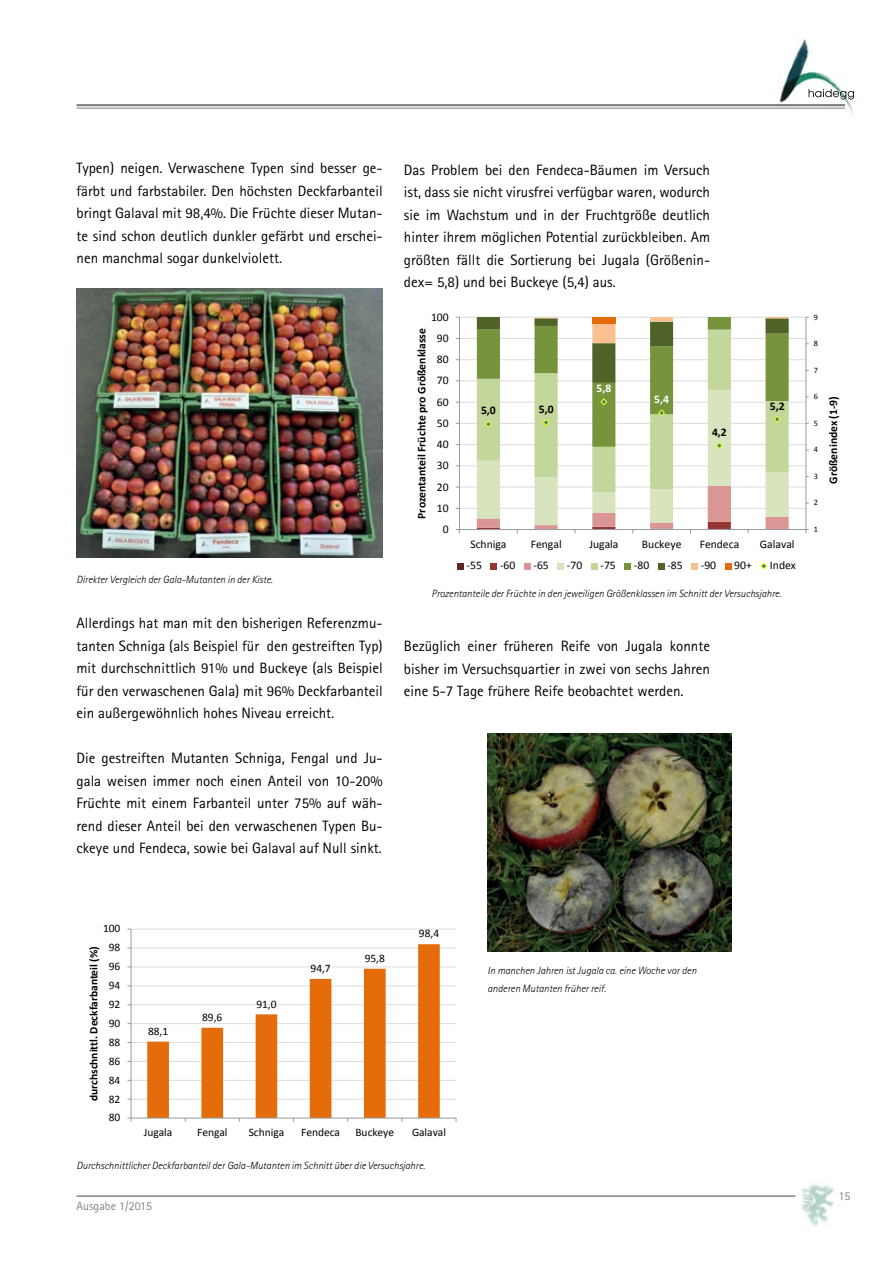
<style>
.page{position:relative;width:893px;height:1263px;background:#fff}
.page>*{position:absolute;margin:0;border:0;box-sizing:border-box;transform-origin:0 0}
.t1{font:15px/22.5px "Rotis Sans Serif";color:#000;text-align:justify}
.t2{font:12px "Rotis Sans Serif";color:#808285}
.t3{font:11.7px "Calibri";color:#000}
.t4{font:700 11.7px "Calibri";color:#000}
.t5{font:700 11.7px "Calibri";color:#fff}
.t6{font:11.4px "Calibri";color:#000}
.t7{font:700 11.4px "Calibri";color:#000}
.t8{font:italic 300 10.5px/18px "Rotis Sans Serif";color:#000101}
.t9{font:8.25px "Calibri";color:#000}
</style>
<div class="page">
<hr style="left:77px;top:1195px;width:718px;height:2px;background:#808285">
<hr style="left:77px;top:104px;width:768px;height:2px;background:#808285">
<hr style="left:77px;top:108px;width:768px;height:1px;background:#808285">
<img style="left:801px;top:1183px;width:34px;height:44px">
<img style="left:778px;top:39px;width:77px;height:75px">
<img style="left:809px;top:89px;width:45px;height:11px">
<img style="left:77px;top:288px;width:306px;height:270px">
<hr style="left:131px;top:1099px;width:325px;height:1px;background:#dcddde">
<hr style="left:131px;top:1080px;width:325px;height:1px;background:#dcddde">
<hr style="left:131px;top:1061px;width:325px;height:1px;background:#dcddde">
<hr style="left:131px;top:1042px;width:325px;height:1px;background:#dcddde">
<hr style="left:131px;top:1023px;width:325px;height:1px;background:#dcddde">
<hr style="left:131px;top:1004px;width:325px;height:1px;background:#dcddde">
<hr style="left:131px;top:985px;width:325px;height:1px;background:#dcddde">
<hr style="left:131px;top:967px;width:325px;height:1px;background:#dcddde">
<hr style="left:131px;top:948px;width:325px;height:1px;background:#dcddde">
<hr style="left:131px;top:929px;width:325px;height:1px;background:#dcddde">
<svg style="left:147px;top:944px;width:293px;height:174px"></svg>
<hr style="left:131px;top:929px;width:1px;height:189px;background:#989a9d">
<hr style="left:131px;top:1118px;width:325px;height:1px;background:#989a9d">
<hr style="left:459px;top:508px;width:347px;height:1px;background:#dcddde">
<hr style="left:459px;top:487px;width:347px;height:1px;background:#dcddde">
<hr style="left:459px;top:466px;width:347px;height:1px;background:#dcddde">
<hr style="left:459px;top:444px;width:347px;height:1px;background:#dcddde">
<hr style="left:459px;top:423px;width:347px;height:1px;background:#dcddde">
<hr style="left:459px;top:402px;width:347px;height:1px;background:#dcddde">
<hr style="left:459px;top:381px;width:347px;height:1px;background:#dcddde">
<hr style="left:459px;top:359px;width:347px;height:1px;background:#dcddde">
<hr style="left:459px;top:338px;width:347px;height:1px;background:#dcddde">
<hr style="left:459px;top:317px;width:347px;height:1px;background:#dcddde">
<hr style="left:806px;top:317px;width:1px;height:212px;background:#989a9d">
<hr style="left:459px;top:317px;width:1px;height:212px;background:#989a9d">
<hr style="left:459px;top:529px;width:347px;height:1px;background:#989a9d">
<svg style="left:477px;top:317px;width:312px;height:216px"></svg>
<div style="left:457px;top:563px;width:7px;height:6px;background:#632523"></div>
<svg style="left:491px;top:563px;width:6px;height:6px"></svg>
<div style="left:524px;top:563px;width:7px;height:6px;background:#d99694"></div>
<svg style="left:558px;top:563px;width:6px;height:6px"></svg>
<svg style="left:591px;top:563px;width:6px;height:6px"></svg>
<div style="left:624px;top:563px;width:7px;height:6px;background:#77933c"></div>
<svg style="left:658px;top:563px;width:6px;height:6px"></svg>
<div style="left:691px;top:563px;width:7px;height:6px;background:#fac090"></div>
<svg style="left:725px;top:563px;width:6px;height:6px"></svg>
<svg style="left:760px;top:562px;width:7px;height:8px"></svg>
<img style="left:488px;top:734px;width:243px;height:217px">
<p class="t1" style="left:77px;top:157px;width:308px">Typen) neigen. Verwaschene Typen sind besser ge&shy;färbt und farbstabiler. Den höchsten Deckfarbanteil bringt Galaval mit 98,4%. Die Früchte dieser Mutan&shy;te sind schon deutlich dunkler gefärbt und erschei&shy;nen manchmal sogar dunkelviolett.</p>
<p class="t1" style="left:404px;top:158px;width:308px">Das Problem bei den Fendeca-Bäumen im Versuch ist, dass sie nicht virusfrei verfügbar waren, wodurch sie im Wachstum und in der Fruchtgröße deutlich hinter ihrem möglichen Potential zurückbleiben. Am größten fällt die Sortierung bei Jugala (Größenin&shy;dex= 5,8) und bei Buckeye (5,4) aus.</p>
<p class="t8" style="left:77px;top:571px;width:198px">Direkter Vergleich der Gala-Mutanten in der Kiste.</p>
<p class="t1" style="left:77px;top:612px;width:308px">Allerdings hat man mit den bisherigen Referenzmu&shy;tanten Schniga (als Beispiel für den gestreiften Typ) mit durchschnittlich 91% und Buckeye (als Beispiel für den verwaschenen Gala) mit 96% Deckfarbanteil ein außergewöhnlich hohes Niveau erreicht.</p>
<p class="t1" style="left:77px;top:747px;width:308px">Die gestreiften Mutanten Schniga, Fengal und Ju&shy;gala weisen immer noch einen Anteil von 10-20% Früchte mit einem Farbanteil unter 75% auf wäh&shy;rend dieser Anteil bei den verwaschenen Typen Bu&shy;ckeye und Fendeca, sowie bei Galaval auf Null sinkt.</p>
<p class="t3" style="left:431px;top:309px;width:19px">100</p>
<p class="t4" style="left:414px;top:519px;width:192px;rotate:-90deg">Prozentanteil Früchte pro Größenklasse</p>
<p class="t3" style="left:437px;top:331px;width:13px">90</p>
<p class="t3" style="left:437px;top:352px;width:13px">80</p>
<p class="t3" style="left:437px;top:373px;width:13px">70</p>
<p class="t3" style="left:437px;top:394px;width:13px">60</p>
<p class="t3" style="left:437px;top:415px;width:13px">50</p>
<p class="t3" style="left:437px;top:437px;width:13px">40</p>
<p class="t3" style="left:437px;top:458px;width:13px">30</p>
<p class="t3" style="left:437px;top:479px;width:13px">20</p>
<p class="t3" style="left:437px;top:500px;width:13px">10</p>
<p class="t3" style="left:443px;top:522px;width:7px">0</p>
<p class="t4" style="left:481px;top:403px;width:16px">5,0</p>
<p class="t4" style="left:539px;top:401px;width:16px">5,0</p>
<p class="t5" style="left:596px;top:381px;width:16px">5,8</p>
<p class="t5" style="left:654px;top:392px;width:16px">5,4</p>
<p class="t4" style="left:712px;top:424px;width:16px">4,2</p>
<p class="t4" style="left:770px;top:398px;width:16px">5,2</p>
<p class="t3" style="left:470px;top:537px;width:38px">Schniga</p>
<p class="t3" style="left:531px;top:537px;width:32px">Fengal</p>
<p class="t3" style="left:589px;top:537px;width:31px">Jugala</p>
<p class="t3" style="left:642px;top:537px;width:41px">Buckeye</p>
<p class="t3" style="left:700px;top:537px;width:41px">Fendeca</p>
<p class="t3" style="left:760px;top:537px;width:36px">Galaval</p>
<p class="t3" style="left:467px;top:558px;width:17px">-55</p>
<p class="t3" style="left:500px;top:558px;width:17px">-60</p>
<p class="t3" style="left:533px;top:558px;width:17px">-65</p>
<p class="t3" style="left:567px;top:558px;width:17px">-70</p>
<p class="t3" style="left:600px;top:558px;width:17px">-75</p>
<p class="t3" style="left:634px;top:558px;width:17px">-80</p>
<p class="t3" style="left:667px;top:558px;width:17px">-85</p>
<p class="t3" style="left:701px;top:558px;width:17px">-90</p>
<p class="t3" style="left:734px;top:558px;width:19px">90+</p>
<p class="t3" style="left:770px;top:558px;width:27px">Index</p>
<p class="t8" style="left:432px;top:584px;width:351px">Prozentanteile der Früchte in den jeweiligen Größenklassen im Schnitt der Versuchsjahre.</p>
<p class="t1" style="left:404px;top:635px;width:308px">Bezüglich einer früheren Reife von Jugala konnte bisher im Versuchsquartier in zwei von sechs Jahren eine 5-7 Tage frühere Reife beobachtet werden.</p>
<p class="t9" style="left:814px;top:312px;width:6px">9</p>
<p class="t9" style="left:814px;top:338px;width:6px">8</p>
<p class="t9" style="left:814px;top:365px;width:6px">7</p>
<p class="t9" style="left:814px;top:391px;width:6px">6</p>
<p class="t9" style="left:814px;top:418px;width:6px">5</p>
<p class="t9" style="left:814px;top:444px;width:6px">4</p>
<p class="t9" style="left:814px;top:471px;width:6px">3</p>
<p class="t9" style="left:814px;top:497px;width:6px">2</p>
<p class="t9" style="left:814px;top:524px;width:6px">1</p>
<p class="t4" style="left:826px;top:484px;width:89px;rotate:-90deg">Größenindex (1-9)</p>
<p class="t6" style="left:103px;top:921px;width:19px">100</p>
<p class="t7" style="left:87px;top:1101px;width:156px;rotate:-90deg">durchschnittl. Deckfarbanteil (%)</p>
<p class="t6" style="left:109px;top:940px;width:13px">98</p>
<p class="t6" style="left:109px;top:959px;width:13px">96</p>
<p class="t6" style="left:109px;top:978px;width:13px">94</p>
<p class="t6" style="left:109px;top:997px;width:13px">92</p>
<p class="t6" style="left:109px;top:1016px;width:13px">90</p>
<p class="t6" style="left:109px;top:1035px;width:13px">88</p>
<p class="t6" style="left:109px;top:1054px;width:13px">86</p>
<p class="t6" style="left:109px;top:1072px;width:13px">84</p>
<p class="t6" style="left:109px;top:1091px;width:13px">82</p>
<p class="t6" style="left:109px;top:1110px;width:13px">80</p>
<p class="t6" style="left:148px;top:1024px;width:22px">88,1</p>
<p class="t6" style="left:202px;top:1010px;width:22px">89,6</p>
<p class="t6" style="left:256px;top:997px;width:22px">91,0</p>
<p class="t6" style="left:311px;top:961px;width:22px">94,7</p>
<p class="t6" style="left:365px;top:951px;width:22px">95,8</p>
<p class="t6" style="left:419px;top:926px;width:22px">98,4</p>
<p class="t6" style="left:144px;top:1125px;width:30px">Jugala</p>
<p class="t6" style="left:197px;top:1125px;width:32px">Fengal</p>
<p class="t6" style="left:249px;top:1125px;width:37px">Schniga</p>
<p class="t6" style="left:301px;top:1125px;width:40px">Fendeca</p>
<p class="t6" style="left:355px;top:1125px;width:40px">Buckeye</p>
<p class="t6" style="left:412px;top:1125px;width:35px">Galaval</p>
<p class="t8" style="left:77px;top:1156px;width:350px">Durchschnittlicher Deckfarbanteil der Gala-Mutanten im Schnitt über die Versuchsjahre.</p>
<p class="t2" style="left:77px;top:1198px;width:77px">Ausgabe 1/2015</p>
<p class="t8" style="left:488px;top:962px;width:211px">In manchen Jahren ist Jugala ca. eine Woche vor den anderen Mutanten früher reif.</p>
<p class="t2" style="left:839px;top:1189px;width:13px">15</p>
</div>
